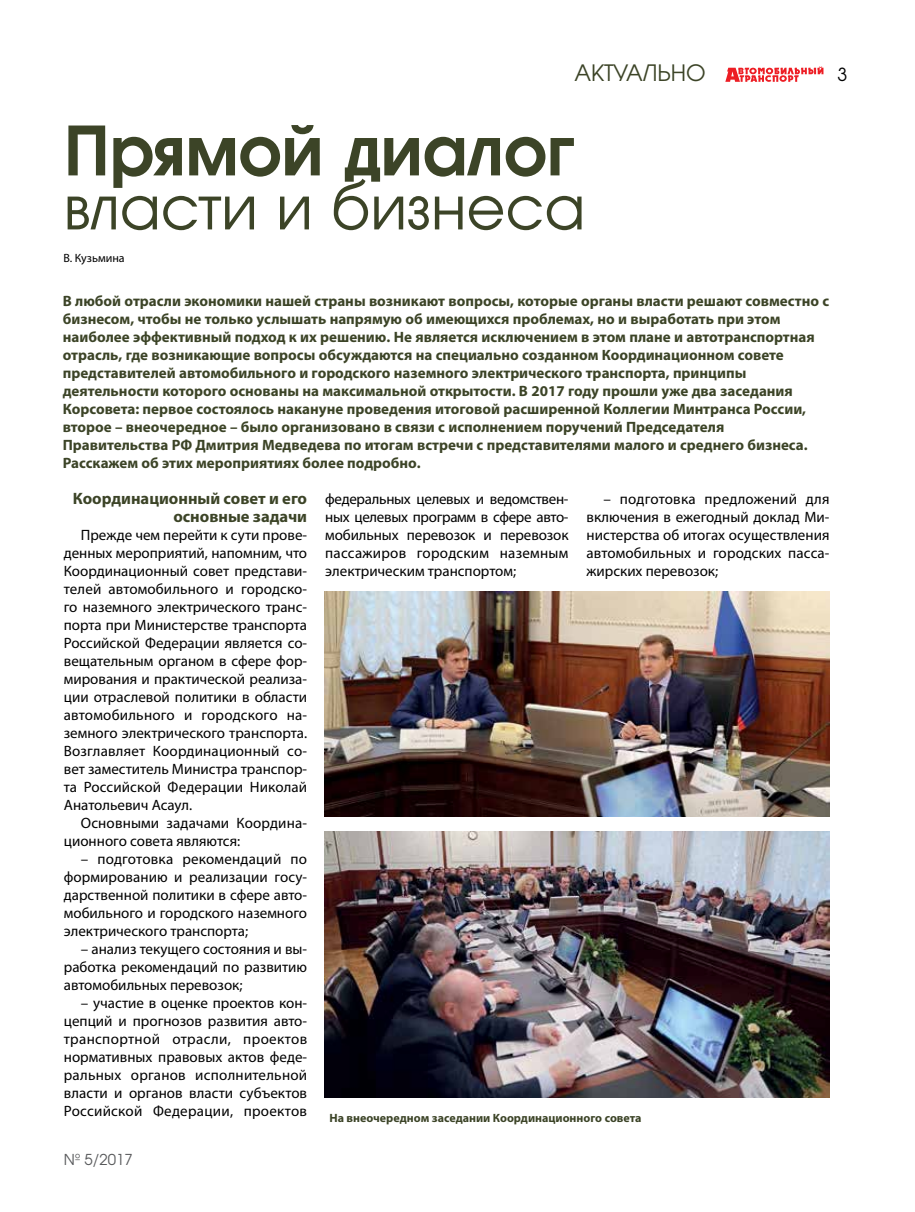
<style>
.page{position:relative;width:915px;height:1212px;background:#fff}
.page>*{position:absolute;margin:0;border:0;box-sizing:border-box;transform-origin:0 0}
.t1{font:700 67.5px "AG Avalanche C";color:#3c4427}
.t2{font:60px "AG Avalanche C";color:#3c4427}
.t3{font:22.5px "AG Avalanche C";color:#3c4427}
.t4{font:18px "AG Avalanche C";color:#000}
.t5{font:700 16.5px/18px "Myriad Pro";color:#3c4427;text-align:right}
.t6{font:15px/18px "Myriad Pro";color:#000;text-align:justify}
.t7{font:700 15px/18px "Myriad Pro";color:#3c4427}
.t8{font:15px "AG Avalanche C";color:#58595b}
.t9{font:700 12px "Myriad Pro";color:#3c4427}
.t10{font:12px "Myriad Pro";color:#000}
</style>
<div class="page">
<svg style="left:725px;top:66px;width:98px;height:16px"></svg>
<img style="left:324px;top:591px;width:505px;height:225px">
<img style="left:324px;top:831px;width:505px;height:266px">
<h3 class="t3" style="left:574px;top:59px;width:133px">АКТУАЛЬНО</h3>
<p class="t4" style="left:837px;top:63px;width:11px">3</p>
<h1 class="t1" style="left:64px;top:106px;width:511px">Прямой диалог</h1>
<h2 class="t2" style="left:64px;top:171px;width:523px">власти и бизнеса</h2>
<p class="t10" style="left:63px;top:251px;width:63px">В. Кузьмина</p>
<p class="t7" style="left:63px;top:291px;width:767px">В любой отрасли экономики нашей страны возникают вопросы, которые органы власти решают совместно с бизнесом, чтобы не только услышать напрямую об имеющихся проблемах, но и выработать при этом наиболее эффективный подход к их решению. Не является исключением в этом плане и автотранспортная отрасль, где возникающие вопросы обсуждаются на специально созданном Координационном совете представителей автомобильного и городского наземного электрического транспорта, принципы деятельности которого основаны на максимальной открытости. В 2017 году прошли уже два заседания Корсовета: первое состоялось накануне проведения итоговой расширенной Коллегии Минтранса России, второе – внеочередное – было организовано в связи с исполнением поручений Председателя Правительства РФ Дмитрия Медведева по итогам встречи с представителями малого и среднего бизнеса.<br>Расскажем об этих мероприятиях более подробно.</p>
<p class="t5" style="left:73px;top:489px;width:236px">Координационный совет и его основные задачи</p>
<p class="t6" style="left:64px;top:526px;width:245px;text-indent:17px">Прежде чем перейти к сути прове&shy;денных мероприятий, напомним, что Координационный совет представи&shy;телей автомобильного и городско&shy;го наземного электрического транс&shy;порта при Министерстве транспорта Российской Федерации является со&shy;вещательным органом в сфере фор&shy;мирования и практической реализа&shy;ции отраслевой политики в области автомобильного и городского на&shy;земного электрического транспорта.<br>Возглавляет Координационный со&shy;вет заместитель Министра транспор&shy;та Российской Федерации Николай Анатольевич Асаул.</p>
<p class="t6" style="left:64px;top:814px;width:245px;text-indent:17px">Основными задачами Координа&shy;ционного совета являются:</p>
<p class="t6" style="left:64px;top:850px;width:245px;text-indent:17px">– подготовка рекомендаций по формированию и реализации госу&shy;дарственной политики в сфере авто&shy;мобильного и городского наземного электрического транспорта;</p>
<p class="t6" style="left:64px;top:940px;width:245px;text-indent:17px">– анализ текущего состояния и вы&shy;работка рекомендаций по развитию автомобильных перевозок;</p>
<p class="t6" style="left:64px;top:994px;width:245px;text-indent:17px">– участие в оценке проектов кон&shy;цепций и прогнозов развития авто&shy;транспортной отрасли, проектов нормативных правовых актов феде&shy;ральных органов исполнительной власти и органов власти субъектов Российской Федерации, проектов</p>
<p class="t8" style="left:64px;top:1150px;width:70px">№ 5/2017</p>
<p class="t6" style="left:325px;top:490px;width:245px">федеральных целевых и ведомствен&shy;ных целевых программ в сфере авто&shy;мобильных перевозок и перевозок пассажиров городским наземным электрическим транспортом;</p>
<p class="t6" style="left:586px;top:490px;width:244px;text-indent:17px">– подготовка предложений для включения в ежегодный доклад Ми&shy;нистерства об итогах осуществления автомобильных и городских пасса&shy;жирских перевозок;</p>
<p class="t9" style="left:329px;top:1110px;width:313px">На внеочередном заседании Координационного совета</p>
</div>
